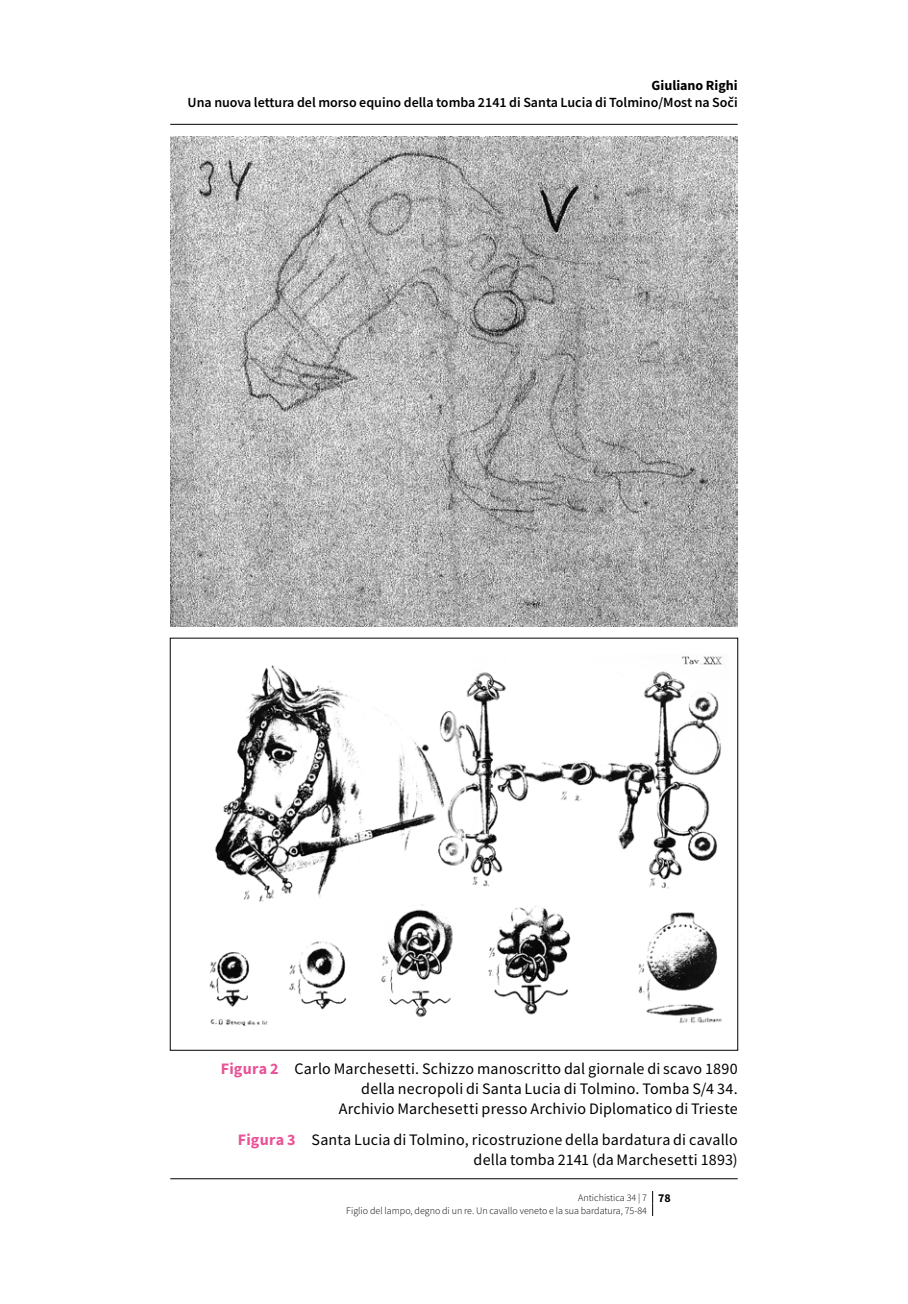
<style>
.page{position:relative;width:908px;height:1304px;background:#fff}
.page>*{position:absolute;margin:0;border:0;box-sizing:border-box;transform-origin:0 0}
.t1{font:16px/20px "Source Sans Pro";letter-spacing:.01em;color:#000;text-align:right}
.t2{font:600 14px "Source Sans Pro";color:#000}
.t3{font:700 14px "Source Sans Pro";color:#000}
.t4{font:300 10px/12.4px "Source Sans Pro";color:#000}
.s1{font-weight:700;color:#ea5297}
.s2{font-weight:700;font-size:12px}
</style>
<div class="page">
<svg style="left:652px;top:1191px;width:1px;height:25px"></svg>
<img style="left:170px;top:136px;width:567px;height:490px">
<img style="left:209px;top:656px;width:515px;height:370px">
<hr style="left:170px;top:124px;width:567px;height:1px;background:#000">
<hr style="left:170px;top:1178px;width:567px;height:1px;background:#000">
<p class="t3" style="left:651px;top:76px;width:88px">Giuliano Righi</p>
<p class="t2" style="left:187px;top:94px;width:551px">Una nuova lettura del morso equino della tomba 2141 di Santa Lucia di Tolmino/Most na Soči</p>
<p class="t1" style="left:221px;top:1058px;width:518px"><span class="s1">Figura 2</span> Carlo Marchesetti. Schizzo manoscritto dal giornale di scavo 1890 della necropoli di Santa Lucia di Tolmino. Tomba S/4 34.<br>Archivio Marchesetti presso Archivio Diplomatico di Trieste</p>
<p class="t1" style="left:238px;top:1130px;width:501px"><span class="s1">Figura 3</span> Santa Lucia di Tolmino, ricostruzione della bardatura di cavallo della tomba 2141 (da Marchesetti 1893)</p>
<p class="t4" style="left:346px;top:1191px;width:326px;text-indent:232px">Antichistica 34 | 7 <span class="s2">78<br></span>Figlio del lampo, degno di un re. Un cavallo veneto e la sua bardatura, 75-84</p>
</div>
